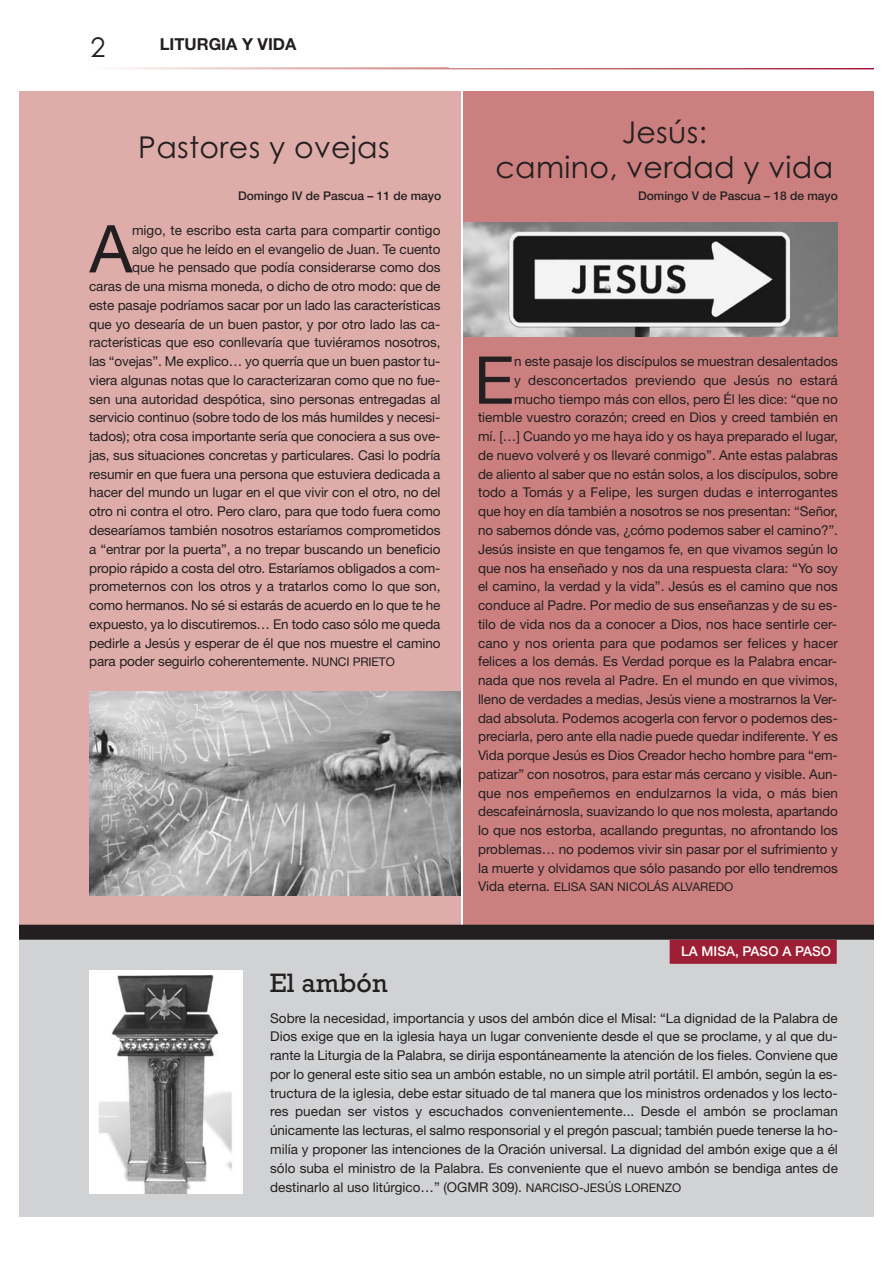
<style>
.page{position:relative;width:893px;height:1265px;background:#fff}
.page>*{position:absolute;margin:0;border:0;box-sizing:border-box;transform-origin:0 0}
.t1{font:66px "Helvetica Neue";color:#231f20}
.t2{font:30px/34.5px "Century Gothic";letter-spacing:.01em;color:#231f20;text-align:center}
.t3{font:27px "Rockwell";color:#231f20}
.t4{font:27px "Century Gothic";color:#231f20}
.t5{font:700 16.5px "Helvetica Neue";color:#231f20}
.t6{font:13.5px/18.8px "Helvetica Neue";letter-spacing:-.005em;color:#231f20;text-align:justify}
.t7{font:500 13.5px "Helvetica Neue";color:#fff}
.t8{font:500 12px "Helvetica Neue";color:#231f20}
.t9{font:12px "Helvetica Neue";color:#231f20}
.s1{font-size:12px}
.s2{font-size:13.5px}
</style>
<div class="page">
<div style="left:20px;top:930px;width:853px;height:286px;background:#d1d2d4"></div>
<div style="left:463px;top:91px;width:410px;height:837px;background:#cb807f"></div>
<img style="left:117px;top:67px;width:756px;height:2px">
<div style="left:20px;top:91px;width:440px;height:837px;background:#deada9"></div>
<img style="left:89px;top:970px;width:153px;height:223px">
<img style="left:89px;top:691px;width:371px;height:204px">
<img style="left:463px;top:223px;width:374px;height:113px">
<div style="left:20px;top:924px;width:853px;height:15px;background:#231f20"></div>
<div style="left:669px;top:939px;width:167px;height:24px;background:#9d1f35"></div>
<h3 class="t4" style="left:91px;top:37px;width:16px">2</h3>
<p class="t5" style="left:160px;top:38px;width:138px">LITURGIA Y VIDA</p>
<h2 class="t2" style="left:138px;top:132px;width:253px">Pastores y ovejas</h2>
<p class="t8" style="left:238px;top:191px;width:204px">Domingo IV de Pascua – 11 de mayo</p>
<h1 class="t1" style="left:90px;top:225px;width:44px">A</h1>
<p class="t6" style="left:132px;top:222px;width:310px">migo, te escribo esta carta para compartir contigo</p>
<p class="t6" style="left:132px;top:241px;width:310px">algo que he leído en el evangelio de Juan. Te cuento</p>
<p class="t6" style="left:132px;top:259px;width:310px">que he pensado que podía considerarse como dos</p>
<p class="t6" style="left:89px;top:278px;width:353px">caras de una misma moneda, o dicho de otro modo: que de</p>
<p class="t6" style="left:89px;top:297px;width:353px">este pasaje podríamos sacar por un lado las características</p>
<p class="t6" style="left:89px;top:316px;width:353px">que yo desearía de un buen pastor, y por otro lado las ca-</p>
<p class="t6" style="left:89px;top:334px;width:353px">racterísticas que eso conllevaría que tuviéramos nosotros,</p>
<p class="t6" style="left:89px;top:353px;width:353px">las “ovejas”. Me explico… yo querría que un buen pastor tu-</p>
<p class="t6" style="left:89px;top:372px;width:353px">viera algunas notas que lo caracterizaran como que no fue-</p>
<p class="t6" style="left:89px;top:391px;width:353px">sen una autoridad despótica, sino personas entregadas al</p>
<p class="t6" style="left:89px;top:409px;width:353px">servicio continuo (sobre todo de los más humildes y necesi-</p>
<p class="t6" style="left:89px;top:428px;width:353px">tados); otra cosa importante sería que conociera a sus ove-</p>
<p class="t6" style="left:89px;top:447px;width:353px">jas, sus situaciones concretas y particulares. Casi lo podría</p>
<p class="t6" style="left:89px;top:466px;width:353px">resumir en que fuera una persona que estuviera dedicada a</p>
<p class="t6" style="left:89px;top:484px;width:353px">hacer del mundo un lugar en el que vivir con el otro, no del</p>
<p class="t6" style="left:89px;top:503px;width:353px">otro ni contra el otro. Pero claro, para que todo fuera como</p>
<p class="t6" style="left:89px;top:522px;width:353px">desearíamos también nosotros estaríamos comprometidos</p>
<p class="t6" style="left:89px;top:541px;width:353px">a “entrar por la puerta”, a no trepar buscando un beneficio</p>
<p class="t6" style="left:89px;top:559px;width:353px">propio rápido a costa del otro. Estaríamos obligados a com-</p>
<p class="t6" style="left:89px;top:578px;width:353px">prometernos con los otros y a tratarlos como lo que son,</p>
<p class="t6" style="left:89px;top:597px;width:353px">como hermanos. No sé si estarás de acuerdo en lo que te he</p>
<p class="t6" style="left:89px;top:616px;width:353px">expuesto, ya lo discutiremos… En todo caso sólo me queda</p>
<p class="t6" style="left:89px;top:634px;width:353px">pedirle a Jesús y esperar de él que nos muestre el camino</p>
<p class="t6" style="left:89px;top:653px;width:307px">para poder seguirlo coherentemente. <span class="s1">NUNCI PRIETO</span></p>
<h3 class="t3" style="left:270px;top:973px;width:119px">El ambón</h3>
<h2 class="t2" style="left:495px;top:118px;width:339px">Jesús:<br>camino, verdad y vida</h2>
<p class="t8" style="left:638px;top:192px;width:201px">Domingo V de Pascua – 18 de mayo</p>
<p class="t6" style="left:478px;top:353px;width:361px;text-align:right">n este pasaje los discípulos se muestran desalentados<br>y desconcertados previendo que Jesús no estará mucho tiempo más con ellos, pero Él les dice: “que no tiemble vuestro corazón; creed en Dios y creed también en mí. […] Cuando yo me haya ido y os haya preparado el lugar, de nuevo volveré y os llevaré conmigo”. Ante estas palabras de aliento al saber que no están solos, a los discípulos, sobre todo a Tomás y a Felipe, les surgen dudas e interrogantes que hoy en día también a nosotros se nos presentan: “Señor, no sabemos dónde vas, ¿cómo podemos saber el camino?”.<br>Jesús insiste en que tengamos fe, en que vivamos según lo que nos ha enseñado y nos da una respuesta clara: “Yo soy el camino, la verdad y la vida”. Jesús es el camino que nos conduce al Padre. Por medio de sus enseñanzas y de su es&shy;tilo de vida nos da a conocer a Dios, nos hace sentirle cer&shy;cano y nos orienta para que podamos ser felices y hacer felices a los demás. Es Verdad porque es la Palabra encar&shy;nada que nos revela al Padre. En el mundo en que vivimos, lleno de verdades a medias, Jesús viene a mostrarnos la Ver&shy;dad absoluta. Podemos acogerla con fervor o podemos des&shy;preciarla, pero ante ella nadie puede quedar indiferente. Y es Vida porque Jesús es Dios Creador hecho hombre para “em&shy;patizar” con nosotros, para estar más cercano y visible. Aun&shy;que nos empeñemos en endulzarnos la vida, o más bien descafeinárnosla, suavizando lo que nos molesta, apartando lo que nos estorba, acallando preguntas, no afrontando los problemas… no podemos vivir sin pasar por el sufrimiento y la muerte y olvidamos que sólo pasando por ello tendremos</p>
<p class="t9" style="left:478px;top:882px;width:257px"><span class="s2">Vida eterna.</span> ELISA SAN NICOLÁS ALVAREDO</p>
<h1 class="t1" style="left:474px;top:356px;width:42px">E</h1>
<p class="t7" style="left:681px;top:946px;width:151px">LA MISA, PASO A PASO</p>
<p class="t6" style="left:270px;top:1009px;width:569px">Sobre la necesidad, importancia y usos del ambón dice el Misal: “La dignidad de la Palabra de Dios exige que en la iglesia haya un lugar conveniente desde el que se proclame, y al que du&shy;rante la Liturgia de la Palabra, se dirija espontáneamente la atención de los fieles. Conviene que por lo general este sitio sea un ambón estable, no un simple atril portátil. El ambón, según la es&shy;tructura de la iglesia, debe estar situado de tal manera que los ministros ordenados y los lecto&shy;res puedan ser vistos y escuchados convenientemente... Desde el ambón se proclaman únicamente las lecturas, el salmo responsorial y el pregón pascual; también puede tenerse la ho&shy;milía y proponer las intenciones de la Oración universal. La dignidad del ambón exige que a él sólo suba el ministro de la Palabra. Es conveniente que el nuevo ambón se bendiga antes de destinarlo al uso litúrgico…” (OGMR 309). <span class="s1">NARCISO-JESÚS LORENZO</span></p>
</div>
